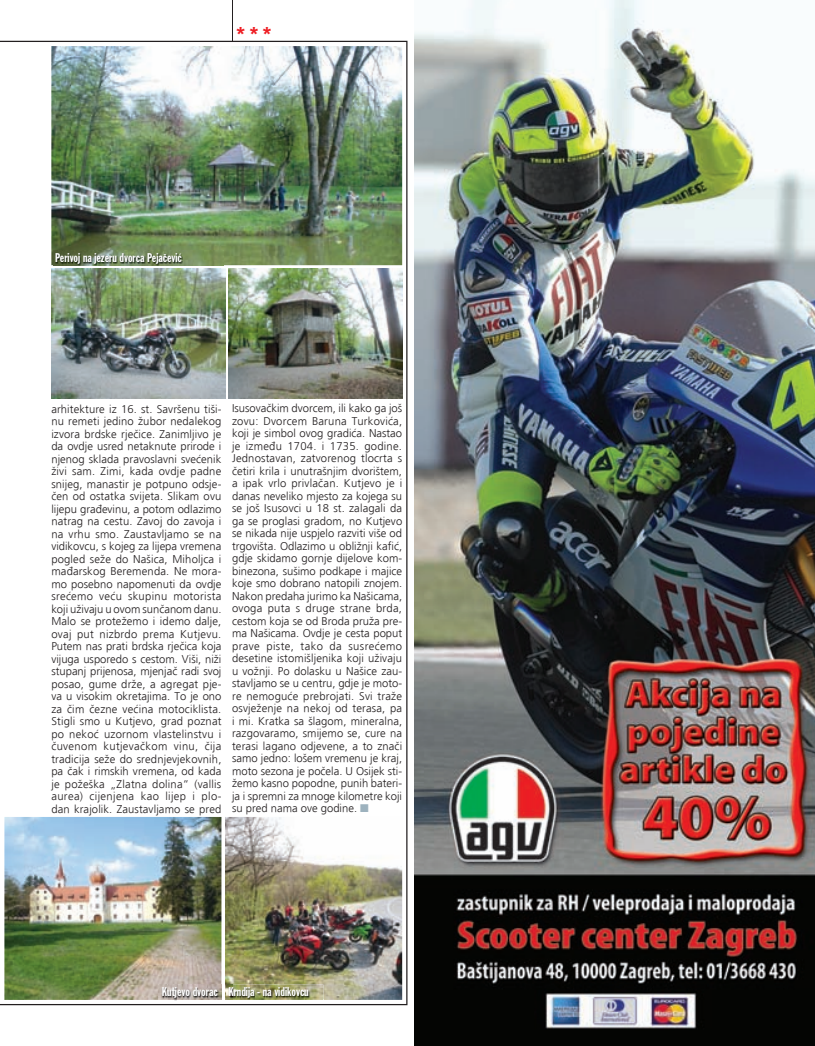
<style>
.page{position:relative;width:815px;height:1046px;background:#fff}
.page>*{position:absolute;margin:0;border:0;box-sizing:border-box;transform-origin:0 0}
.t1{font:800 17.5px "Franklin Gothic";color:#ee1d23}
.t2{font:12.5px "Franklin Gothic Extra Cond";color:#fff}
.t3{font:300 11.25px/12.5px "Frutiger";letter-spacing:.005em;color:#231f20;text-align:justify}
.s1{color:#9db2be}
</style>
<div class="page">
<svg style="left:0;top:41px;width:407px;height:964px"></svg>
<img style="left:51px;top:46px;width:351px;height:219px">
<img style="left:228px;top:268px;width:174px;height:130px">
<img style="left:51px;top:268px;width:174px;height:130px">
<img style="left:4px;top:816px;width:217px;height:183px">
<img style="left:225px;top:816px;width:177px;height:183px">
<img style="left:54px;top:250px;width:169px;height:18px">
<img style="left:159px;top:984px;width:66px;height:17px">
<img style="left:159px;top:984px;width:62px;height:15px">
<img style="left:232px;top:999px;width:91px;height:2px">
<img style="left:232px;top:984px;width:91px;height:15px">
<svg style="left:225px;top:984px;width:7px;height:17px"></svg>
<img style="left:227px;top:984px;width:5px;height:15px">
<hr style="left:232px;top:0;width:1px;height:41px;background:#231f20">
<img style="left:415px;top:0;width:400px;height:1045px">
<h1 class="t1" style="left:236px;top:22px;width:38px">***</h1>
<p class="t2" style="left:55px;top:251px;width:128px">Perivoj na jezeru dvorca Pejačević</p>
<p class="t3" style="left:51px;top:402px;width:172px">arhitekture iz 16. st. Savršenu tiši&shy;nu remeti jedino žubor nedalekog izvora brdske rječice. Zanimljivo je da ovdje usred netaknute prirode i njenog sklada pravoslavni svećenik živi sam. Zimi, kada ovdje padne snijeg, manastir je potpuno odsje&shy;čen od ostatka svijeta. Slikam ovu lijepu građevinu, a potom odlazimo natrag na cestu. Zavoj do zavoja i na vrhu smo. Zaustavljamo se na vidikovcu, s kojeg za lijepa vremena pogled seže do Našica, Miholjca i mađarskog Beremenda. Ne mora&shy;mo posebno napomenuti da ovdje srećemo veću skupinu motorista koji uživaju u ovom sunčanom danu.<br>Malo se protežemo i idemo dalje, ovaj put nizbrdo prema Kutjevu.<br>Putem nas prati brdska rječica koja vijuga usporedo s cestom. Viši, niži stupanj prijenosa, mjenjač radi svoj posao, gume drže, a agregat pje&shy;va u visokim okretajima. To je ono za čim čezne većina motociklista.<br>Stigli smo u Kutjevo, grad poznat po nekoć uzornom vlastelinstvu i čuvenom kutjevačkom vinu, čija tradicija seže do srednjevjekovnih, pa čak i rimskih vremena, od kada je požeška „Zlatna dolina“ (vallis aurea) cijenjena kao lijep i plo&shy;dan krajolik. Zaustavljamo se pred</p>
<p class="t3" style="left:232px;top:402px;width:172px">Isusovačkim dvorcem, ili kako ga još zovu: Dvorcem Baruna Turkovića, koji je simbol ovog gradića. Nastao je između 1704. i 1735. godine.<br>Jednostavan, zatvorenog tlocrta s četiri krila i unutrašnjim dvorištem, a ipak vrlo privlačan. Kutjevo je i danas neveliko mjesto za kojega su se još Isusovci u 18 st. zalagali da ga se proglasi gradom, no Kutjevo se nikada nije uspjelo razviti više od trgovišta. Odlazimo u obližnji kafić, gdje skidamo gornje dijelove kom&shy;binezona, sušimo podkape i majice koje smo dobrano natopili znojem.<br>Nakon predaha jurimo ka Našicama, ovoga puta s druge strane brda, cestom koja se od Broda pruža pre&shy;ma Našicama. Ovdje je cesta poput prave piste, tako da susrećemo desetine istomišljenika koji uživaju u vožnji. Po dolasku u Našice zau&shy;stavljamo se u centru, gdje je moto&shy;re nemoguće prebrojati. Svi traže osvježenje na nekoj od terasa, pa i mi. Kratka sa šlagom, mineralna, razgovaramo, smijemo se, cure na terasi lagano odjevene, a to znači samo jedno: lošem vremenu je kraj, moto sezona je počela. U Osijek sti&shy;žemo kasno popodne, punih bateri&shy;ja i spremni za mnoge kilometre koji su pred nama ove godine. <span class="s1">■</span></p>
<p class="t2" style="left:162px;top:984px;width:148px">Kutjevo dvorac Krndija - na vidikovcu</p>
</div>
